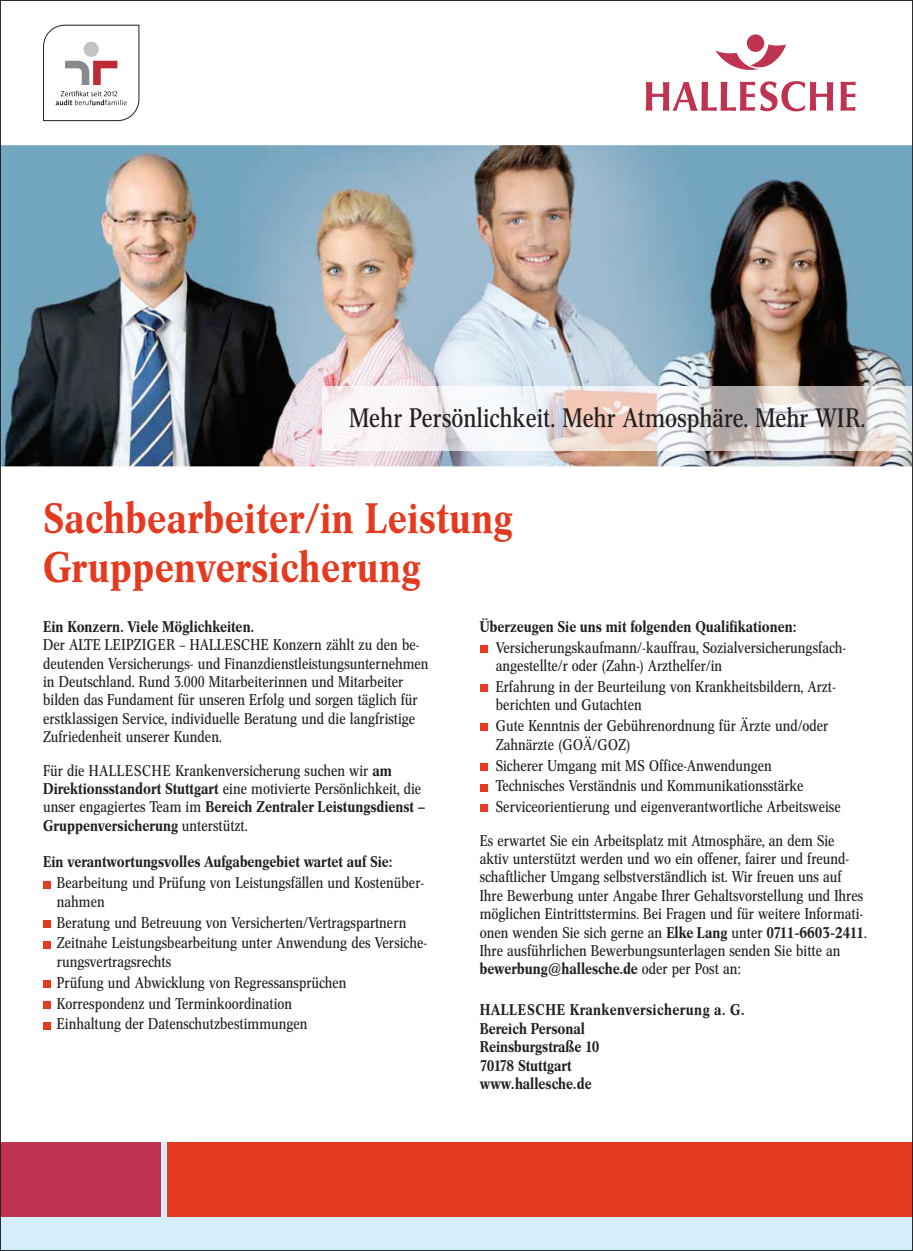
<style>
.page{position:relative;width:913px;height:1251px;background:#fff}
.page>*{position:absolute;margin:0;border:0;box-sizing:border-box;transform-origin:0 0}
.t1{font:500 42px/49px "Concorde Nova BQ";letter-spacing:.01em;color:#e43b20}
.t2{font:26.25px "Concorde Nova BQ";color:#231f20}
.t3{font:15.4px/18.4px "Concorde Nova BQ";color:#231f20}
.t4{font:500 15.4px/18.4px "Concorde Nova BQ";color:#231f20}
.s1{font-weight:500}
</style>
<div class="page">
<div style="left:747px;top:34px;width:17px;height:18px;background:#bf3351;border-radius:50%"></div>
<svg style="left:715px;top:44px;width:71px;height:26px"></svg>
<svg style="left:840px;top:82px;width:16px;height:29px"></svg>
<svg style="left:646px;top:81px;width:187px;height:31px"></svg>
<svg style="left:43px;top:24px;width:97px;height:97px"></svg>
<div style="left:0;top:1141px;width:913px;height:109px;background:#d4effb"></div>
<div style="left:0;top:1141px;width:161px;height:75px;background:#bf3351"></div>
<div style="left:168px;top:1141px;width:745px;height:75px;background:#e43b20"></div>
<div style="left:43px;top:880px;width:8px;height:8px;background:#e43b20"></div>
<div style="left:43px;top:919px;width:8px;height:8px;background:#e43b20"></div>
<div style="left:43px;top:940px;width:8px;height:8px;background:#e43b20"></div>
<div style="left:43px;top:979px;width:8px;height:8px;background:#e43b20"></div>
<div style="left:43px;top:1000px;width:8px;height:8px;background:#e43b20"></div>
<div style="left:43px;top:1021px;width:8px;height:8px;background:#e43b20"></div>
<div style="left:480px;top:645px;width:7px;height:7px;background:#e43b20"></div>
<div style="left:480px;top:684px;width:7px;height:8px;background:#e43b20"></div>
<div style="left:480px;top:723px;width:7px;height:8px;background:#e43b20"></div>
<div style="left:480px;top:762px;width:7px;height:8px;background:#e43b20"></div>
<div style="left:480px;top:783px;width:7px;height:8px;background:#e43b20"></div>
<div style="left:480px;top:804px;width:7px;height:8px;background:#e43b20"></div>
<img style="left:2px;top:145px;width:909px;height:321px">
<img style="left:322px;top:386px;width:589px;height:64px">
<h2 class="t2" style="left:349px;top:403px;width:517px">Mehr Persönlichkeit. Mehr Atmosphäre. Mehr WIR.</h2>
<h1 class="t1" style="left:43px;top:495px;width:471px">Sachbearbeiter/in Leistung<br>Gruppenversicherung</h1>
<p class="t4" style="left:43px;top:617px;width:212px">Ein Konzern. Viele Möglichkeiten.</p>
<p class="t3" style="left:43px;top:636px;width:387px">Der ALTE LEIPZIGER – HALLESCHE Konzern zählt zu den be&shy;deutenden Versicherungs- und Finanzdienstleistungsunternehmen in Deutschland. Rund 3.000 Mitarbeiterinnen und Mitarbeiter bilden das Fundament für unseren Erfolg und sorgen täglich für erstklassigen Service, individuelle Beratung und die langfristige Zufriedenheit unserer Kunden.</p>
<p class="t3" style="left:43px;top:761px;width:384px">Für die HALLESCHE Krankenversicherung suchen wir <span class="s1">am Direktionsstandort Stuttgart</span> eine motivierte Persönlichkeit, die unser engagiertes Team im <span class="s1">Bereich Zentraler Leistungsdienst – Gruppenversicherung</span> unterstützt.</p>
<p class="t4" style="left:43px;top:853px;width:351px">Ein verantwortungsvolles Aufgabengebiet wartet auf Sie:</p>
<p class="t3" style="left:57px;top:873px;width:369px">Bearbeitung und Prüfung von Leistungsfällen und Kostenüber&shy;nahmen</p>
<p class="t3" style="left:57px;top:911px;width:372px;line-height:20.8px">Beratung und Betreuung von Versicherten/Vertragspartnern<br>Zeitnahe Leistungsbearbeitung unter Anwendung des Versiche-</p>
<p class="t3" style="left:57px;top:951px;width:291px;line-height:20.8px">rungsvertragsrechts<br>Prüfung und Abwicklung von Regressansprüchen Korrespondenz und Terminkoordination Einhaltung der Datenschutzbestimmungen</p>
<p class="t4" style="left:480px;top:617px;width:318px">Überzeugen Sie uns mit folgenden Qualifikationen:</p>
<p class="t3" style="left:496px;top:638px;width:352px">Versicherungskaufmann/-kauffrau, Sozialversicherungsfach&shy;angestellte/r oder (Zahn-) Arzthelfer/in</p>
<p class="t3" style="left:496px;top:677px;width:342px">Erfahrung in der Beurteilung von Krankheitsbildern, Arzt&shy;berichten und Gutachten</p>
<p class="t3" style="left:496px;top:716px;width:334px">Gute Kenntnis der Gebührenordnung für Ärzte und/oder<br>Zahnärzte (GOÄ/GOZ)</p>
<p class="t3" style="left:496px;top:754px;width:346px;line-height:20.8px">Sicherer Umgang mit MS Office-Anwendungen<br>Technisches Verständnis und Kommunikationsstärke<br>Serviceorientierung und eigenverantwortliche Arbeitsweise</p>
<p class="t3" style="left:480px;top:831px;width:388px">Es erwartet Sie ein Arbeitsplatz mit Atmosphäre, an dem Sie aktiv unterstützt werden und wo ein offener, fairer und freund&shy;schaftlicher Umgang selbstverständlich ist. Wir freuen uns auf Ihre Bewerbung unter Angabe Ihrer Gehaltsvorstellung und Ihres möglichen Eintrittstermins. Bei Fragen und für weitere Informati&shy;onen wenden Sie sich gerne an <span class="s1">Elke Lang</span> unter <span class="s1">0711-6603-2411</span>.<br>Ihre ausführlichen Bewerbungsunterlagen senden Sie bitte an <span class="s1">bewerbung@hallesche.de</span> oder per Post an:</p>
<p class="t4" style="left:480px;top:1001px;width:266px">HALLESCHE Krankenversicherung a. G.<br>Bereich Personal<br>Reinsburgstraße 10<br>70178 Stuttgart<br>www.hallesche.de</p>
</div>
